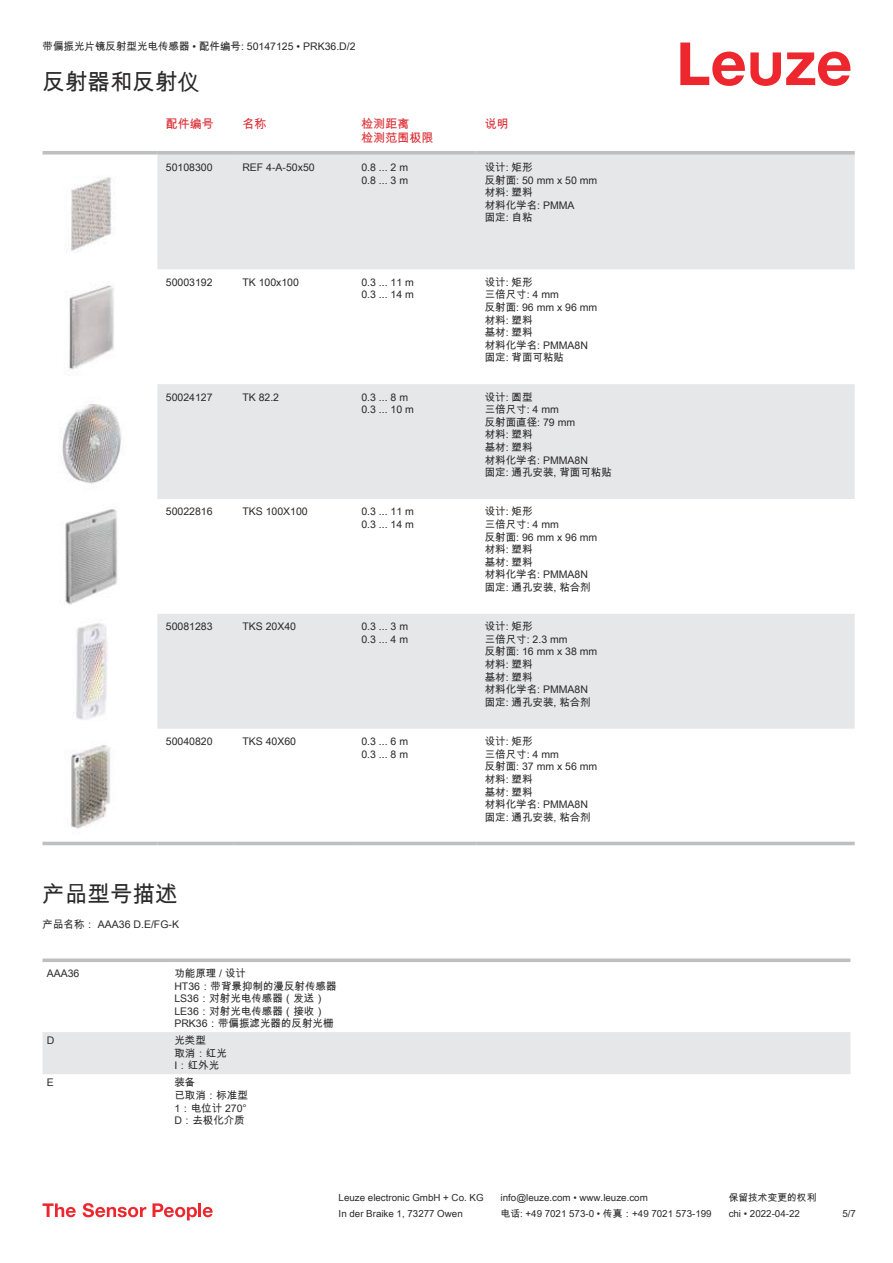
<style>
.page{position:relative;width:893px;height:1263px;background:#fff}
.page>*{position:absolute;margin:0;border:0;box-sizing:border-box;transform-origin:0 0}
.t1{font:22.5px "Arial Unicode MS";color:#2b292a}
.t2{font:12px/14.4px "Arial Unicode MS";color:#db2a30}
.t3{font:10.5px/12.6px "Arial Unicode MS";color:#2b292a}
.t4{font:9.75px "Arial Unicode MS";color:#2b292a}
</style>
<div class="page">
<svg style="left:680px;top:43px;width:170px;height:43px"></svg>
<svg style="left:157px;top:155px;width:698px;height:574px;fill:#e6e7e9"></svg>
<svg style="left:43px;top:151px;width:114px;height:4px"></svg>
<svg style="left:157px;top:151px;width:77px;height:4px"></svg>
<svg style="left:234px;top:151px;width:119px;height:4px"></svg>
<svg style="left:353px;top:151px;width:123px;height:4px"></svg>
<svg style="left:476px;top:151px;width:379px;height:4px;background:#c1c3c5"></svg>
<hr style="left:43px;top:842px;width:114px;height:3px;background:#bdbfc1">
<hr style="left:157px;top:842px;width:77px;height:3px;background:#bdbfc1">
<hr style="left:234px;top:842px;width:119px;height:3px;background:#bdbfc1">
<hr style="left:353px;top:842px;width:123px;height:3px;background:#bdbfc1">
<hr style="left:476px;top:842px;width:379px;height:3px;background:#bdbfc1">
<img style="left:71px;top:177px;width:41px;height:75px">
<img style="left:69px;top:285px;width:45px;height:85px">
<img style="left:62px;top:404px;width:60px;height:80px">
<img style="left:65px;top:509px;width:53px;height:96px">
<img style="left:73px;top:623px;width:34px;height:97px">
<img style="left:70px;top:745px;width:40px;height:84px">
<div style="left:43px;top:1032px;width:807px;height:42px;background:#e6e7e9"></div>
<svg style="left:43px;top:958px;width:127px;height:4px"></svg>
<svg style="left:170px;top:958px;width:680px;height:4px;background:#c5c7c8"></svg>
<svg style="left:43px;top:1203px;width:33px;height:14px"></svg>
<svg style="left:83px;top:1203px;width:63px;height:14px"></svg>
<svg style="left:153px;top:1203px;width:44px;height:17px"></svg>
<hr style="left:198px;top:1203px;width:3px;height:14px;background:#ed272d">
<svg style="left:203px;top:1207px;width:10px;height:10px"></svg>
<p class="t3" style="left:43px;top:40px;width:315px">带偏振光片镜反射型光电传感器 • 配件编号: 50147125 • PRK36.D/2</p>
<h1 class="t1" style="left:43px;top:66px;width:159px">反射器和反射仪</h1>
<p class="t2" style="left:166px;top:116px;width:49px">配件编号</p>
<p class="t2" style="left:242px;top:116px;width:25px">名称</p>
<p class="t2" style="left:361px;top:116px;width:74px">检测距离<br>检测范围极限</p>
<p class="t2" style="left:485px;top:116px;width:25px">说明</p>
<p class="t3" style="left:166px;top:161px;width:48px">50108300</p>
<p class="t3" style="left:242px;top:161px;width:74px">REF 4-A-50x50</p>
<p class="t3" style="left:361px;top:161px;width:48px">0.8 ... 2 m<br>0.8 ... 3 m</p>
<p class="t3" style="left:485px;top:161px;width:114px">设计: 矩形<br>反射面: 50 mm x 50 mm材料: 塑料<br>材料化学名: PMMA<br>固定: 自粘</p>
<p class="t3" style="left:166px;top:276px;width:48px">50003192</p>
<p class="t3" style="left:242px;top:276px;width:58px">TK 100x100</p>
<p class="t3" style="left:361px;top:276px;width:54px">0.3 ... 11 m<br>0.3 ... 14 m</p>
<p class="t3" style="left:485px;top:276px;width:114px">设计: 矩形<br>三倍尺寸: 4 mm<br>反射面: 96 mm x 96 mm材料: 塑料<br>基材: 塑料<br>材料化学名: PMMA8N固定: 背面可粘贴</p>
<p class="t3" style="left:166px;top:390px;width:48px">50024127</p>
<p class="t3" style="left:242px;top:390px;width:38px">TK 82.2</p>
<p class="t3" style="left:361px;top:390px;width:54px">0.3 ... 8 m<br>0.3 ... 10 m</p>
<p class="t3" style="left:485px;top:390px;width:129px">设计: 圆型<br>三倍尺寸: 4 mm<br>反射面直径: 79 mm<br>材料: 塑料<br>基材: 塑料<br>材料化学名: PMMA8N<br>固定: 通孔安装, 背面可粘贴</p>
<p class="t3" style="left:166px;top:505px;width:48px">50022816</p>
<p class="t3" style="left:242px;top:505px;width:67px">TKS 100X100</p>
<p class="t3" style="left:361px;top:505px;width:54px">0.3 ... 11 m<br>0.3 ... 14 m</p>
<p class="t3" style="left:485px;top:505px;width:114px">设计: 矩形<br>三倍尺寸: 4 mm<br>反射面: 96 mm x 96 mm材料: 塑料<br>基材: 塑料<br>材料化学名: PMMA8N固定: 通孔安装, 粘合剂</p>
<p class="t3" style="left:166px;top:620px;width:48px">50081283</p>
<p class="t3" style="left:242px;top:620px;width:55px">TKS 20X40</p>
<p class="t3" style="left:361px;top:620px;width:48px">0.3 ... 3 m<br>0.3 ... 4 m</p>
<p class="t3" style="left:485px;top:620px;width:114px">设计: 矩形<br>三倍尺寸: 2.3 mm<br>反射面: 16 mm x 38 mm材料: 塑料<br>基材: 塑料<br>材料化学名: PMMA8N固定: 通孔安装, 粘合剂</p>
<p class="t3" style="left:166px;top:735px;width:48px">50040820</p>
<p class="t3" style="left:242px;top:735px;width:55px">TKS 40X60</p>
<p class="t3" style="left:361px;top:735px;width:48px">0.3 ... 6 m<br>0.3 ... 8 m</p>
<p class="t3" style="left:485px;top:735px;width:114px">设计: 矩形<br>三倍尺寸: 4 mm<br>反射面: 37 mm x 56 mm材料: 塑料<br>基材: 塑料<br>材料化学名: PMMA8N固定: 通孔安装, 粘合剂</p>
<h1 class="t1" style="left:43px;top:877px;width:136px">产品型号描述</h1>
<p class="t3" style="left:43px;top:917px;width:138px">产品名称： AAA36 D.E/FG-K</p>
<p class="t3" style="left:47px;top:967px;width:34px">AAA36</p>
<p class="t3" style="left:174px;top:967px;width:164px">功能原理 / 设计<br>HT36：带背景抑制的漫反射传感器<br>LS36：对射光电传感器（发送）<br>LE36：对射光电传感器（接收）<br>PRK36：带偏振滤光器的反射光栅</p>
<p class="t3" style="left:47px;top:1035px;width:9px">D</p>
<p class="t3" style="left:174px;top:1034px;width:54px">光类型<br>取消：红光<br>I：红外光</p>
<p class="t3" style="left:47px;top:1077px;width:9px">E</p>
<p class="t3" style="left:174px;top:1076px;width:75px">装备<br>已取消：标准型<br>1：电位计 270°<br>D：去极化介质</p>
<p class="t4" style="left:339px;top:1191px;width:146px">Leuze electronic GmbH + Co. KG</p>
<p class="t4" style="left:501px;top:1191px;width:149px">info@leuze.com • www.leuze.com</p>
<p class="t4" style="left:729px;top:1191px;width:89px">保留技术变更的权利</p>
<p class="t4" style="left:339px;top:1206px;width:126px">In der Braike 1, 73277 Owen</p>
<p class="t4" style="left:501px;top:1206px;width:212px">电话: +49 7021 573-0 • 传真：+49 7021 573-199</p>
<p class="t4" style="left:729px;top:1206px;width:73px">chi • 2022-04-22</p>
<p class="t4" style="left:842px;top:1206px;width:15px">5 /7</p>
</div>
